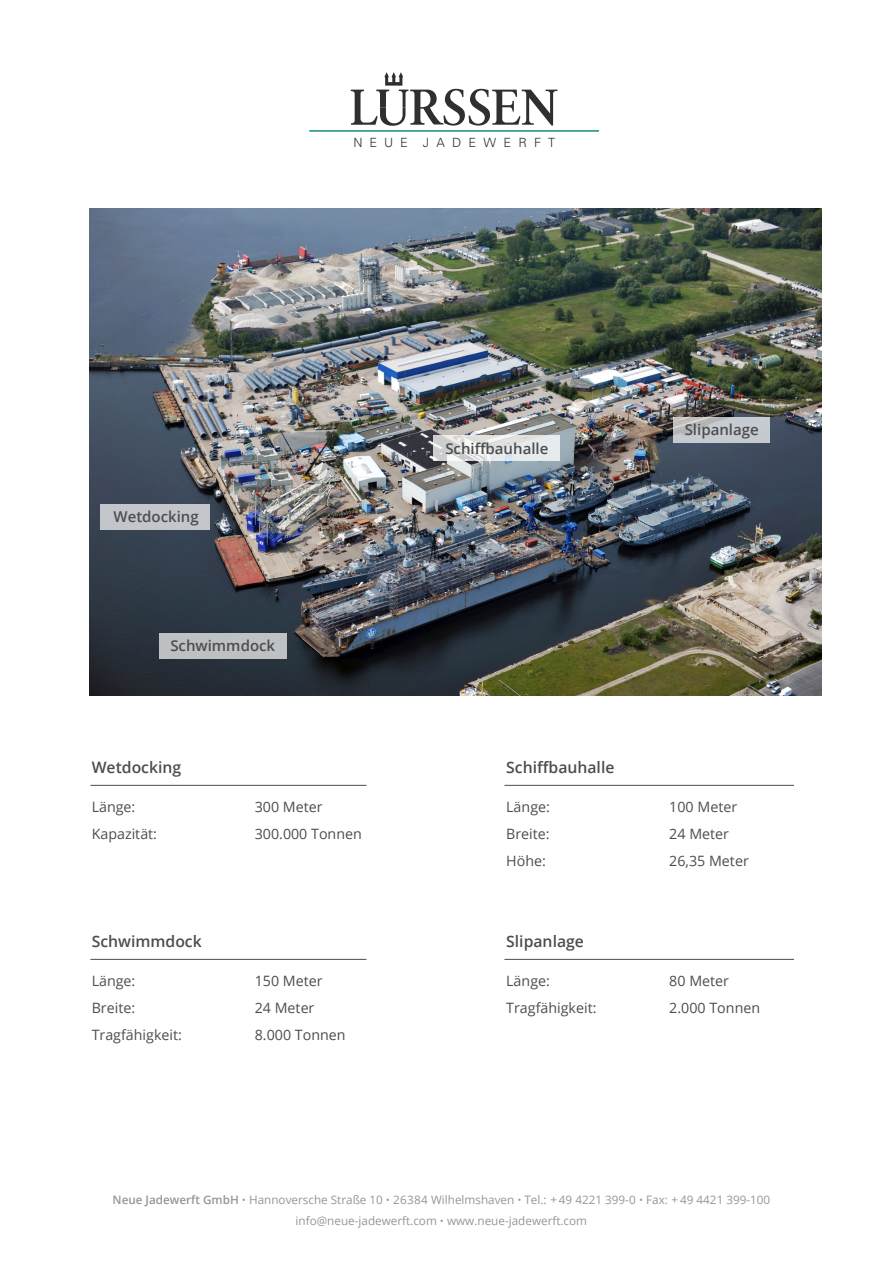
<style>
.page{position:relative;width:893px;height:1263px;background:#fff}
.page>*{position:absolute;margin:0;border:0;box-sizing:border-box;transform-origin:0 0}
.t1{font:600 15.75px "Open Sans";color:#4d4d4d}
.t2{font:600 15px "Open Sans";color:#4d4d4d}
.t3{font:14.25px "Open Sans";color:#4d4d4d}
.t4{font:300 12.6px "Univers";letter-spacing:.57em;color:#2f2f2e}
.t5{font:11.7px/21px "Open Sans";color:#969696;text-align:center}
.s1{font-weight:600}
.s2{font-weight:600;font-size:15px}
</style>
<div class="page">
<svg style="left:351px;top:72px;width:206px;height:54px"></svg>
<hr style="left:309px;top:130px;width:290px;height:2px;background:#259187">
<img style="left:90px;top:209px;width:731px;height:487px">
<div style="left:159px;top:633px;width:128px;height:25px;background:#bec1c4"></div>
<svg style="left:674px;top:417px;width:96px;height:25px;background:#c3c7cc"></svg>
<svg style="left:434px;top:435px;width:126px;height:25px;background:#e2e4e5"></svg>
<hr style="left:90px;top:785px;width:276px;height:1px;background:#4d4d4d">
<hr style="left:90px;top:959px;width:276px;height:1px;background:#4d4d4d">
<hr style="left:504px;top:785px;width:290px;height:1px;background:#4d4d4d">
<hr style="left:504px;top:959px;width:290px;height:1px;background:#4d4d4d">
<div style="left:101px;top:504px;width:109px;height:26px;background:#c3c6cb"></div>
<p class="t4" style="left:353px;top:135px;width:203px">NEUE JADEWERFT</p>
<p class="t2" style="left:114px;top:507px;width:87px">Wetdocking</p>
<p class="t2" style="left:170px;top:635px;width:106px">Schwimmdock</p>
<p class="t2" style="left:445px;top:439px;width:105px">Schiffbauhalle</p>
<p class="t2" style="left:685px;top:420px;width:76px">Slipanlage</p>
<p class="t1" style="left:92px;top:756px;width:91px">Wetdocking</p>
<p class="t3" style="left:92px;top:797px;width:45px">Länge:</p>
<p class="t3" style="left:255px;top:797px;width:69px">300 Meter</p>
<p class="t3" style="left:92px;top:824px;width:67px">Kapazität:</p>
<p class="t3" style="left:255px;top:824px;width:109px">300.000 Tonnen</p>
<p class="t1" style="left:92px;top:930px;width:112px">Schwimmdock</p>
<p class="t3" style="left:92px;top:971px;width:45px">Länge:</p>
<p class="t3" style="left:255px;top:971px;width:69px">150 Meter</p>
<p class="t3" style="left:92px;top:998px;width:45px">Breite:</p>
<p class="t3" style="left:255px;top:998px;width:61px">24 Meter</p>
<p class="t3" style="left:92px;top:1025px;width:92px">Tragfähigkeit:</p>
<p class="t3" style="left:255px;top:1025px;width:92px">8.000 Tonnen</p>
<p class="t1" style="left:506px;top:756px;width:110px">Schiffbauhalle</p>
<p class="t3" style="left:506px;top:797px;width:45px">Länge:</p>
<p class="t3" style="left:669px;top:797px;width:69px">100 Meter</p>
<p class="t3" style="left:506px;top:824px;width:45px">Breite:</p>
<p class="t3" style="left:669px;top:824px;width:61px">24 Meter</p>
<p class="t3" style="left:506px;top:851px;width:41px">Höhe:</p>
<p class="t3" style="left:669px;top:851px;width:81px">26,35 Meter</p>
<p class="t1" style="left:506px;top:930px;width:79px">Slipanlage</p>
<p class="t3" style="left:506px;top:971px;width:45px">Länge:</p>
<p class="t3" style="left:669px;top:971px;width:61px">80 Meter</p>
<p class="t3" style="left:506px;top:998px;width:92px">Tragfähigkeit:</p>
<p class="t3" style="left:669px;top:998px;width:92px">2.000 Tonnen</p>
<p class="t5" style="left:112px;top:1189px;width:659px"><span class="s1">Neue Jadewerft GmbH</span> <span class="s2">·</span> Hannoversche Straße 10 <span class="s2">·</span> 26384 Wilhelmshaven <span class="s2">·</span> Tel.: + 49 4221 399-0 <span class="s2">·</span> Fax: + 49 4421 399-100 info@neue-jadewerft.com <span class="s2">·</span> www.neue-jadewerft.com</p>
</div>
